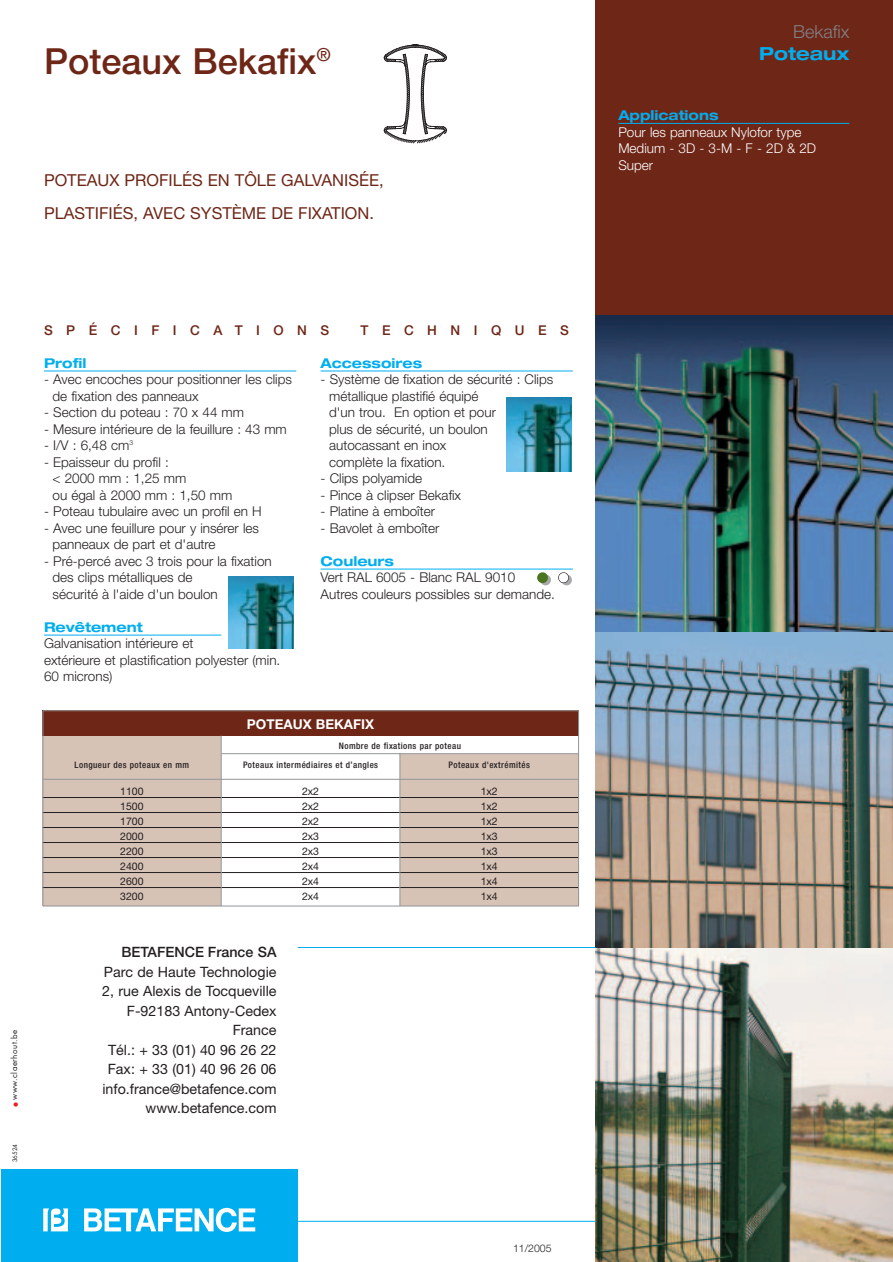
<style>
.page{position:relative;width:893px;height:1262px;background:#fff}
.page>*{position:absolute;margin:0;border:0;box-sizing:border-box;transform-origin:0 0}
.t1{font:500 36px "Helvetica Neue";color:#6e2617}
.t2{font:300 18px "Helvetica Neue";color:#808285}
.t3{font:700 expanded 18px "Helvetica Neue";color:#00aeef}
.t4{font:16.5px/33px "Helvetica Neue";color:#6e2617}
.t5{font:14.25px/19.5px "Helvetica Neue";color:#231f20;text-align:right}
.t6{font:500 14.25px "Helvetica Neue";color:#231f20}
.t7{font:300 13.5px/16.5px "Helvetica Neue";color:#231f20}
.t8{font:300 13.5px/16.5px "Helvetica Neue";color:#fff}
.t9{font:700 expanded 13.5px "Helvetica Neue";color:#00aeef}
.t10{font:500 13.5px "Helvetica Neue";letter-spacing:1em;color:#6e2617}
.t11{font:700 13.5px "Helvetica Neue";color:#fff}
.t12{font:10.5px/15px "Helvetica Neue";color:#231f20;text-align:justify}
.t13{font:300 10.5px "Helvetica Neue";color:#231f20}
.t14{font:500 condensed 9px "Helvetica Neue";letter-spacing:.05em;color:#231f20}
.t15{font:7.95px "Futura";letter-spacing:.06em;color:#231f20}
.t16{font:6px "Futura";color:#231f20}
.s1{font-weight:300;font-size:11.25px;color:#ee1d23}
</style>
<div class="page">
<div style="left:595px;top:0;width:297px;height:316px;background:#6e2617"></div>
<img style="left:595px;top:316px;width:297px;height:946px">
<hr style="left:618px;top:123px;width:231px;height:1px;background:#00aeef">
<hr style="left:320px;top:370px;width:253px;height:1px;background:#00aeef">
<hr style="left:320px;top:568px;width:253px;height:1px;background:#00aeef">
<hr style="left:44px;top:370px;width:252px;height:1px;background:#00aeef">
<hr style="left:44px;top:634px;width:177px;height:1px;background:#00aeef">
<div style="left:43px;top:736px;width:178px;height:170px;background:#d7c2b6"></div>
<div style="left:400px;top:755px;width:178px;height:151px;background:#d7c2b6"></div>
<hr style="left:43px;top:797px;width:178px;height:1px;background:#231f20">
<hr style="left:43px;top:812px;width:178px;height:1px;background:#231f20">
<hr style="left:43px;top:827px;width:178px;height:1px;background:#231f20">
<hr style="left:43px;top:842px;width:178px;height:1px;background:#231f20">
<hr style="left:43px;top:857px;width:178px;height:1px;background:#231f20">
<hr style="left:43px;top:872px;width:178px;height:1px;background:#231f20">
<hr style="left:43px;top:887px;width:178px;height:1px;background:#231f20">
<hr style="left:221px;top:797px;width:179px;height:1px;background:#231f20">
<hr style="left:221px;top:812px;width:179px;height:1px;background:#231f20">
<hr style="left:221px;top:827px;width:179px;height:1px;background:#231f20">
<hr style="left:221px;top:842px;width:179px;height:1px;background:#231f20">
<hr style="left:221px;top:857px;width:179px;height:1px;background:#231f20">
<hr style="left:221px;top:872px;width:179px;height:1px;background:#231f20">
<hr style="left:221px;top:887px;width:179px;height:1px;background:#231f20">
<hr style="left:400px;top:797px;width:178px;height:1px;background:#231f20">
<hr style="left:400px;top:812px;width:178px;height:1px;background:#231f20">
<hr style="left:400px;top:827px;width:178px;height:1px;background:#231f20">
<hr style="left:400px;top:842px;width:178px;height:1px;background:#231f20">
<hr style="left:400px;top:857px;width:178px;height:1px;background:#231f20">
<hr style="left:400px;top:872px;width:178px;height:1px;background:#231f20">
<hr style="left:400px;top:887px;width:178px;height:1px;background:#231f20">
<div style="left:43px;top:710px;width:535px;height:26px;background:#6e2617"></div>
<hr style="left:578px;top:710px;width:1px;height:196px;background:#939598">
<hr style="left:43px;top:779px;width:536px;height:1px;background:#939598">
<hr style="left:221px;top:753px;width:358px;height:1px;background:#939598">
<hr style="left:43px;top:905px;width:536px;height:1px;background:#939598">
<hr style="left:43px;top:710px;width:536px;height:1px;background:#939598">
<hr style="left:43px;top:710px;width:1px;height:196px;background:#939598">
<hr style="left:221px;top:735px;width:1px;height:171px;background:#939598">
<hr style="left:399px;top:753px;width:1px;height:153px;background:#939598">
<svg style="left:384px;top:44px;width:62px;height:99px"></svg>
<svg style="left:540px;top:574px;width:11px;height:11px"></svg>
<div style="left:537px;top:572px;width:11px;height:11px;background:#4b7520;border-radius:50%"></div>
<svg style="left:561px;top:574px;width:11px;height:11px"></svg>
<div style="left:558px;top:572px;width:10px;height:11px;background:#fff;border-radius:50%"></div>
<div style="left:558px;top:572px;width:11px;height:11px;border:1px solid #231f20;border-radius:50%"></div>
<img style="left:506px;top:397px;width:65px;height:74px">
<img style="left:229px;top:576px;width:65px;height:72px">
<div style="left:1px;top:1169px;width:296px;height:93px;background:#00aeef"></div>
<svg style="left:84px;top:1207px;width:171px;height:24px"></svg>
<svg style="left:43px;top:1208px;width:25px;height:23px"></svg>
<hr style="left:298px;top:947px;width:297px;height:1px;background:#00aeef">
<hr style="left:298px;top:1220px;width:297px;height:1px;background:#00aeef">
<h1 class="t1" style="left:44px;top:48px;width:288px">Poteaux Bekafix<sup>®</sup></h1>
<p class="t4" style="left:44px;top:165px;width:341px">POTEAUX PROFILÉS EN TÔLE GALVANISÉE,<br>PLASTIFIÉS, AVEC SYSTÈME DE FIXATION.</p>
<p class="t15" style="left:11px;top:1108px;width:80px;rotate:-90deg"><span class="s1">•</span> www.claerhout.be</p>
<p class="t16" style="left:12px;top:1162px;width:20px;rotate:-90deg">36524</p>
<p class="t10" style="left:44px;top:325px;width:287px">SPÉCIFICATIONS</p>
<p class="t10" style="left:360px;top:325px;width:210px">TECHNIQUES</p>
<p class="t9" style="left:44px;top:358px;width:44px">Profil</p>
<p class="t7" style="left:53px;top:372px;width:241px;text-indent:-9px">- Avec encoches pour positionner les clips de fixation des panneaux</p>
<p class="t7" style="left:44px;top:405px;width:201px">- Section du poteau : 70 x 44 mm</p>
<p class="t7" style="left:44px;top:422px;width:244px">- Mesure intérieure de la feuillure : 43 mm</p>
<p class="t7" style="left:44px;top:438px;width:91px">- I/V : 6,48 cm<sup>3</sup></p>
<p class="t7" style="left:53px;top:455px;width:181px;text-indent:-9px">- Epaisseur du profil :<br>&lt; 2000 mm : 1,25 mm<br>ou égal à 2000 mm : 1,50 mm</p>
<p class="t7" style="left:44px;top:504px;width:219px">- Poteau tubulaire avec un profil en H</p>
<p class="t7" style="left:53px;top:521px;width:208px;text-indent:-9px">- Avec une feuillure pour y insérer les panneaux de part et d'autre</p>
<p class="t7" style="left:53px;top:554px;width:221px;text-indent:-9px">- Pré-percé avec 3 trois pour la fixation des clips métalliques de<br>sécurité à l'aide d'un boulon</p>
<p class="t9" style="left:44px;top:622px;width:100px">Revêtement</p>
<p class="t7" style="left:44px;top:636px;width:238px">Galvanisation intérieure et<br>extérieure et plastification polyester (min.<br>60 microns)</p>
<p class="t9" style="left:320px;top:358px;width:103px">Accessoires</p>
<p class="t7" style="left:329px;top:372px;width:226px;text-indent:-9px">- Système de fixation de sécurité : Clips métallique plastifié équipé<br>d'un trou. En option et pour<br>plus de sécurité, un boulon autocassant en inox<br>complète la fixation.</p>
<p class="t7" style="left:320px;top:471px;width:103px">- Clips polyamide</p>
<p class="t7" style="left:320px;top:488px;width:142px">- Pince à clipser Bekafix</p>
<p class="t7" style="left:320px;top:504px;width:116px">- Platine à emboîter</p>
<p class="t7" style="left:320px;top:521px;width:120px">- Bavolet à emboîter</p>
<p class="t9" style="left:320px;top:556px;width:75px">Couleurs</p>
<p class="t7" style="left:320px;top:570px;width:236px">Vert RAL 6005 - Blanc RAL 9010<br>Autres couleurs possibles sur demande.</p>
<p class="t11" style="left:247px;top:719px;width:129px">POTEAUX BEKAFIX</p>
<p class="t14" style="left:75px;top:761px;width:116px">Longueur des poteaux en mm</p>
<p class="t12" style="left:120px;top:785px;width:25px">1100<br>1500<br>1700<br>2000<br>2200<br>2400<br>2600<br>3200</p>
<p class="t14" style="left:339px;top:742px;width:124px">Nombre de fixations par poteau</p>
<p class="t14" style="left:243px;top:761px;width:137px">Poteaux intermédiaires et d’angles</p>
<p class="t12" style="left:302px;top:785px;width:19px">2x2<br>2x2<br>2x2<br>2x3<br>2x3<br>2x4<br>2x4<br>2x4</p>
<p class="t14" style="left:448px;top:761px;width:83px">Poteaux d'extrémités</p>
<p class="t12" style="left:480px;top:785px;width:19px">1x2<br>1x2<br>1x2<br>1x3<br>1x3<br>1x4<br>1x4<br>1x4</p>
<p class="t6" style="left:121px;top:947px;width:157px">BETAFENCE France SA</p>
<p class="t5" style="left:102px;top:963px;width:176px">Parc de Haute Technologie<br>2, rue Alexis de Tocqueville<br>F-92183 Antony-Cedex<br>France<br>Tél.: + 33 (01) 40 96 26 22<br>Fax: + 33 (01) 40 96 26 06 info.france@betafence.com www.betafence.com</p>
<p class="t13" style="left:513px;top:1244px;width:40px">11/2005</p>
<h2 class="t2" style="left:793px;top:25px;width:58px">Bekafix</h2>
<h2 class="t3" style="left:759px;top:46px;width:92px">Poteaux</h2>
<p class="t9" style="left:618px;top:110px;width:102px">Applications</p>
<p class="t8" style="left:618px;top:125px;width:199px">Pour les panneaux Nylofor type<br>Medium - 3D - 3-M - F - 2D &amp; 2D<br>Super</p>
</div>
